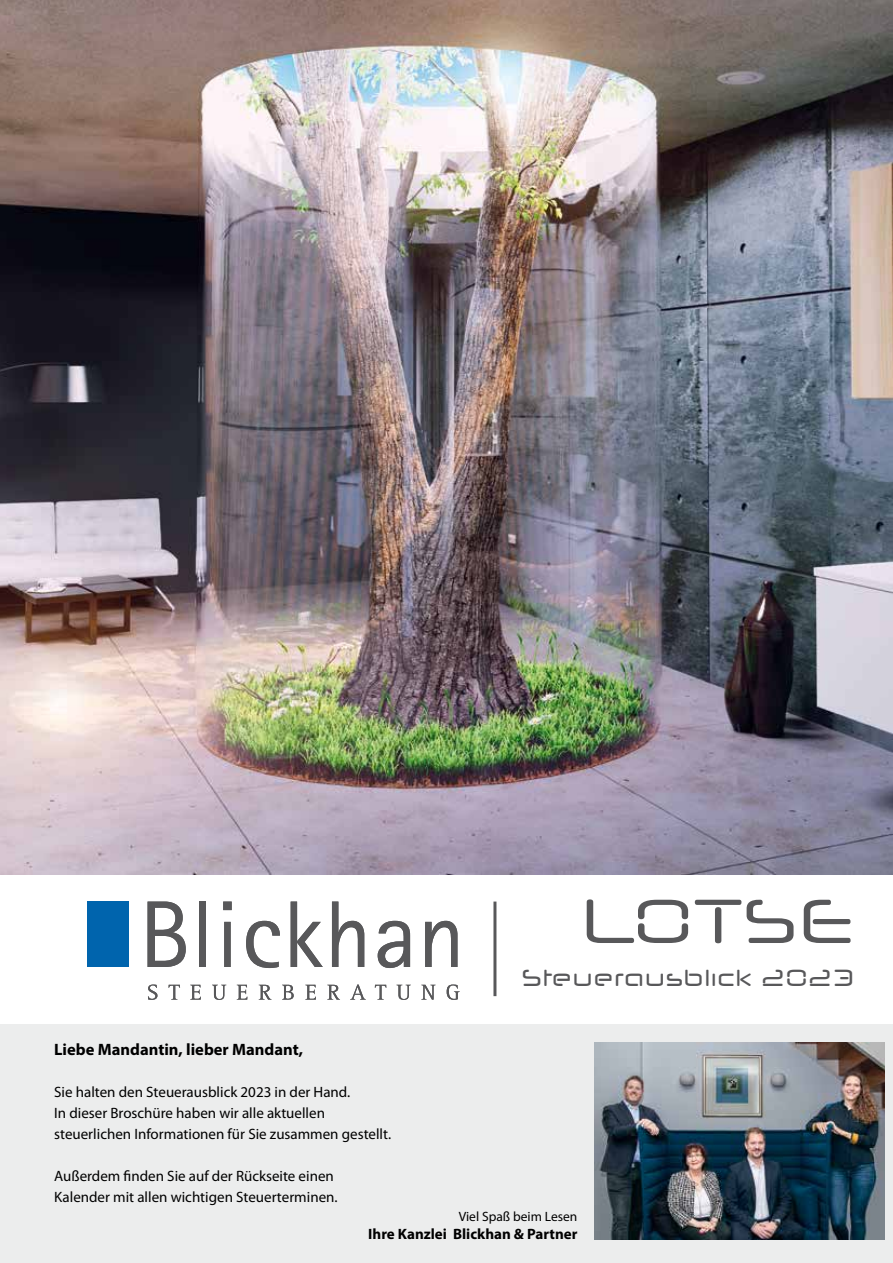
<style>
.page{position:relative;width:893px;height:1263px;background:#fff}
.page>*{position:absolute;margin:0;border:0;box-sizing:border-box;transform-origin:0 0}
.t1{font:97.5px "Neuropol Nova";color:#58585a}
.t2{font:36px "Neuropol Nova";color:#58585a}
.t3{font:700 16.5px "Myriad Pro";color:#000}
.t4{font:15px/21px "Myriad Pro";color:#000}
.t5{font:700 15px "Myriad Pro";color:#000}
.t6{font:13.5px "Myriad Pro";color:#000}
</style>
<div class="page">
<div style="left:0;top:1025px;width:893px;height:238px;background:#eceded"></div>
<hr style="left:493px;top:901px;width:3px;height:95px;background:#58585a">
<div style="left:88px;top:901px;width:41px;height:66px;background:#0064ad"></div>
<svg style="left:148px;top:901px;width:38px;height:66px"></svg>
<div style="left:199px;top:901px;width:7px;height:66px;background:#58585a"></div>
<svg style="left:223px;top:901px;width:9px;height:66px"></svg>
<svg style="left:246px;top:921px;width:34px;height:47px"></svg>
<svg style="left:291px;top:901px;width:32px;height:66px"></svg>
<svg style="left:332px;top:901px;width:32px;height:66px"></svg>
<svg style="left:378px;top:921px;width:32px;height:47px"></svg>
<svg style="left:425px;top:921px;width:32px;height:46px"></svg>
<svg style="left:148px;top:984px;width:9px;height:16px"></svg>
<svg style="left:169px;top:985px;width:11px;height:14px"></svg>
<svg style="left:190px;top:985px;width:11px;height:14px"></svg>
<svg style="left:212px;top:985px;width:14px;height:15px"></svg>
<svg style="left:237px;top:985px;width:10px;height:14px"></svg>
<svg style="left:259px;top:985px;width:12px;height:14px"></svg>
<svg style="left:282px;top:985px;width:12px;height:14px"></svg>
<svg style="left:305px;top:985px;width:11px;height:14px"></svg>
<svg style="left:327px;top:985px;width:12px;height:14px"></svg>
<svg style="left:351px;top:984px;width:14px;height:15px"></svg>
<svg style="left:375px;top:985px;width:11px;height:14px"></svg>
<svg style="left:396px;top:985px;width:15px;height:15px"></svg>
<svg style="left:421px;top:985px;width:15px;height:14px"></svg>
<svg style="left:447px;top:984px;width:13px;height:16px"></svg>
<img style="left:594px;top:1042px;width:290px;height:197px">
<img style="left:0;top:0;width:893px;height:875px">
<p class="t3" style="left:54px;top:1038px;width:250px">Liebe Mandantin, lieber Mandant,</p>
<p class="t4" style="left:54px;top:1081px;width:338px">Sie halten den Steuerausblick 2023 in der Hand.<br>In dieser Broschüre haben wir alle aktuellen steuerlichen Informationen für Sie zusammen gestellt.</p>
<p class="t4" style="left:54px;top:1165px;width:285px">Außerdem finden Sie auf der Rückseite einen<br>Kalender mit allen wichtigen Steuerterminen.</p>
<h1 class="t1" style="left:582px;top:881px;width:275px">LOTSE</h1>
<h2 class="t2" style="left:522px;top:963px;width:334px">Steuerausblick 2023</h2>
<p class="t6" style="left:459px;top:1208px;width:120px">Viel Spaß beim Lesen</p>
<p class="t5" style="left:368px;top:1224px;width:211px">Ihre Kanzlei Blickhan &amp; Partner</p>
</div>
